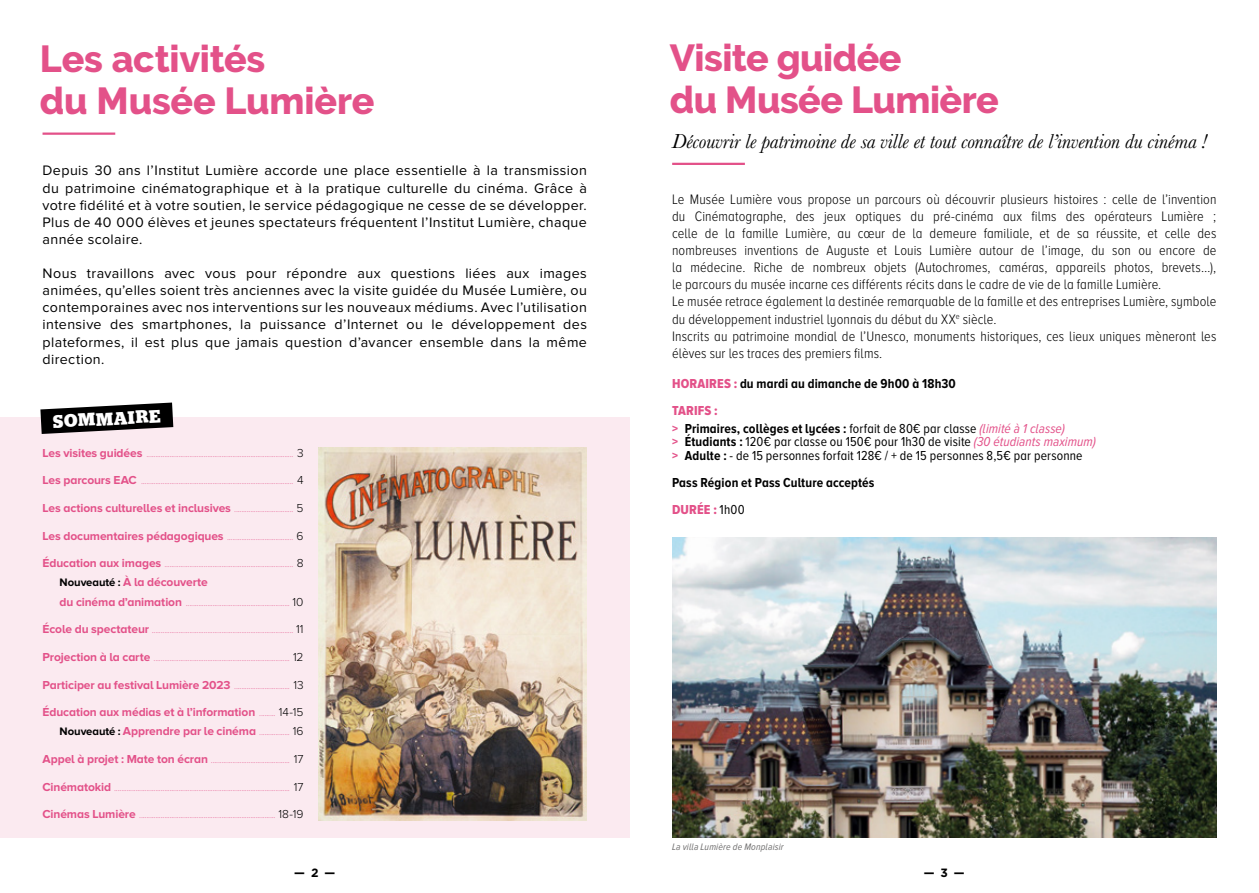
<style>
.page{position:relative;width:1259px;height:893px;background:#fff}
.page>*{position:absolute;margin:0;border:0;box-sizing:border-box;transform-origin:0 0}
.t1{font:800 37.5px/42px "Raleway";letter-spacing:-.01em;color:#e35189}
.t2{font:italic 21px "Baskerville";letter-spacing:-.005em;color:#000}
.t3{font:700 18px "Stag";color:#fff}
.t4{font:300 14.25px/17.1px "Proxima Nova A Cond";letter-spacing:.01em;color:#000}
.t5{font:14.25px/17.1px "Proxima Nova";letter-spacing:.03em;color:#000;text-align:justify}
.t6{font:13.5px/13.5px "Proxima Nova A Cond";letter-spacing:.01em;color:#000}
.t7{font:700 13.5px "Proxima Nova A Cond";letter-spacing:.01em;color:#000}
.t8{font:13.5px "Proxima Nova A Cond Extrabld";letter-spacing:.01em;color:#e35189}
.t9{font:700 12px/19.2px "Proxima Nova A";letter-spacing:-.01em;color:#e35189;text-align:right}
.t10{font:700 12px "Gotham";color:#000}
.t11{font:italic 9.75px "Proxima Nova A Cond";letter-spacing:.015em;color:#706f6f}
.t12{font:300 9px "Proxima Nova A";color:#e35189}
.s1{font-weight:700;font-size:12px}
.s2{font-size:12px;color:#000}
.s3{font-weight:300;font-size:9px}
.s4{font-weight:300;color:#000}
.s5{font-size:11.25px;color:#000}
.s6{font-family:"Proxima Nova A Cond Extrabld";font-weight:400;color:#e35189}
.s7{font-family:"Proxima Nova A Cond Extrabld";color:#e35189}
.s8{font-weight:700}
.s9{font-style:italic;color:#e35189}
.s10{font-family:"Proxima Nova A Cond";color:#000}
</style>
<div class="page">
<div style="left:0;top:418px;width:630px;height:420px;background:#fbeaf0"></div>
<img style="left:672px;top:538px;width:544px;height:300px">
<hr style="left:43px;top:133px;width:72px;height:2px;background:#e35189">
<img style="left:318px;top:447px;width:269px;height:373px">
<hr style="left:672px;top:163px;width:73px;height:2px;background:#e35189">
<svg style="left:40px;top:403px;width:133px;height:31px"></svg>
<h1 class="t1" style="left:40px;top:38px;width:336px">Les activités<br>du Musée Lumière</h1>
<p class="t5" style="left:43px;top:162px;width:546px">Depuis 30 ans l’Institut Lumière accorde une place essentielle à la transmission du patrimoine cinématographique et à la pratique culturelle du cinéma. Grâce à votre fidélité et à votre soutien, le service pédagogique ne cesse de se développer.<br>Plus de 40 000 élèves et jeunes spectateurs fréquentent l’Institut Lumière, chaque année scolaire.</p>
<p class="t5" style="left:43px;top:265px;width:546px">Nous travaillons avec vous pour répondre aux questions liées aux images animées, qu’elles soient très anciennes avec la visite guidée du Musée Lumière, ou contemporaines avec nos interventions sur les nouveaux médiums. Avec l’utilisation intensive des smartphones, la puissance d’Internet ou le développement des plateformes, il est plus que jamais question d’avancer ensemble dans la même direction.</p>
<h3 class="t3" style="left:53px;top:411px;width:109px;rotate:-3deg">SOMMAIRE</h3>
<p class="t12" style="left:43px;top:449px;width:263px"><span class="s1">Les visites guidées</span> .................................................................................. <span class="s2">3</span></p>
<p class="t12" style="left:43px;top:476px;width:263px"><span class="s1">Les parcours EAC</span> ..................................................................................... <span class="s2">4</span></p>
<h3 class="t9" style="left:43px;top:498px;width:262px">Les actions culturelles et inclusives <span class="s3">.................................</span> <span class="s4">5</span></h3>
<p class="t12" style="left:43px;top:532px;width:262px"><span class="s1">Les documentaires pédagogiques</span> ..................................... <span class="s2">6</span></p>
<p class="t12" style="left:43px;top:559px;width:262px"><span class="s1">Éducation aux images</span> ........................................................................ <span class="s2">8</span></p>
<h3 class="t9" style="left:60px;top:573px;width:150px"><span class="s5">Nouveauté :</span> À la découverte</h3>
<p class="t12" style="left:60px;top:598px;width:245px"><span class="s1">du cinéma d’animation</span> .......................................................... <span class="s2">10</span></p>
<p class="t12" style="left:43px;top:625px;width:263px"><span class="s1">École du spectateur</span> ............................................................................... <span class="s2">11</span></p>
<p class="t12" style="left:43px;top:653px;width:263px"><span class="s1">Projection à la carte</span> ............................................................................ <span class="s2">12</span></p>
<h3 class="t9" style="left:43px;top:675px;width:262px">Participer au festival Lumière 2023 <span class="s3">...............................</span> <span class="s4">13</span></h3>
<h3 class="t9" style="left:43px;top:702px;width:263px">Éducation aux médias et à l’information <span class="s3">.........</span> <span class="s4">14-15<br></span><span class="s5">Nouveauté :</span> Apprendre par le cinéma <span class="s3">.................</span> <span class="s4">16</span></h3>
<p class="t12" style="left:43px;top:755px;width:262px"><span class="s1">Appel à projet : Mate ton écran</span> ............................................ <span class="s2">17</span></p>
<p class="t12" style="left:43px;top:783px;width:263px"><span class="s1">Cinématokid</span> .................................................................................................. <span class="s2">17</span></p>
<p class="t12" style="left:43px;top:810px;width:263px"><span class="s1">Cinémas Lumière</span> ............................................................................ <span class="s2">18-19</span></p>
<h1 class="t1" style="left:670px;top:37px;width:330px">Visite guidée<br>du Musée Lumière</h1>
<h2 class="t2" style="left:672px;top:127px;width:536px">Découvrir le patrimoine de sa ville et tout connaître de l’invention du cinéma !</h2>
<p class="t4" style="left:672px;top:190px;width:546px">Le Musée Lumière vous propose un parcours où découvrir plusieurs histoires : celle de l’invention du Cinématographe, des jeux optiques du pré-cinéma aux films des opérateurs Lumière ; celle de la famille Lumière, au cœur de la demeure familiale, et de sa réussite, et celle des nombreuses inventions de Auguste et Louis Lumière autour de l’image, du son ou encore de la médecine. Riche de nombreux objets (Autochromes, caméras, appareils photos, brevets…), le parcours du musée incarne ces différents récits dans le cadre de vie de la famille Lumière.<br>Le musée retrace également la destinée remarquable de la famille et des entreprises Lumière, symbole du développement industriel lyonnais du début du XX<sup>e</sup> siècle.<br>Inscrits au patrimoine mondial de l’Unesco, monuments historiques, ces lieux uniques mèneront les élèves sur les traces des premiers films.</p>
<h3 class="t7" style="left:672px;top:376px;width:285px"><span class="s6">HORAIRES :</span> du mardi au dimanche de 9h00 à 18h30</h3>
<h3 class="t8" style="left:672px;top:403px;width:47px">TARIFS :</h3>
<h3 class="t6" style="left:672px;top:421px;width:425px"><span class="s7">&gt;</span> <span class="s8">Primaires, collèges et lycées :</span> forfait de 80€ par classe <span class="s9">(limité à 1 classe)<br></span><span class="s7">&gt;</span> <span class="s8">Étudiants :</span> 120€ par classe ou 150€ pour 1h30 de visite <span class="s9">(30 étudiants maximum) </span><span class="s7">&gt;</span> <span class="s8">Adulte :</span> - de 15 personnes forfait 128€ / + de 15 personnes 8,5€ par personne</h3>
<h3 class="t7" style="left:672px;top:475px;width:204px">Pass Région et Pass Culture acceptés</h3>
<h3 class="t8" style="left:672px;top:502px;width:74px">DURÉE : <span class="s10">1h00</span></h3>
<p class="t11" style="left:672px;top:842px;width:113px">La villa Lumière de Monplaisir</p>
<h3 class="t10" style="left:294px;top:865px;width:43px">— 2 —</h3>
<h3 class="t10" style="left:923px;top:865px;width:43px">— 3 —</h3>
</div>
